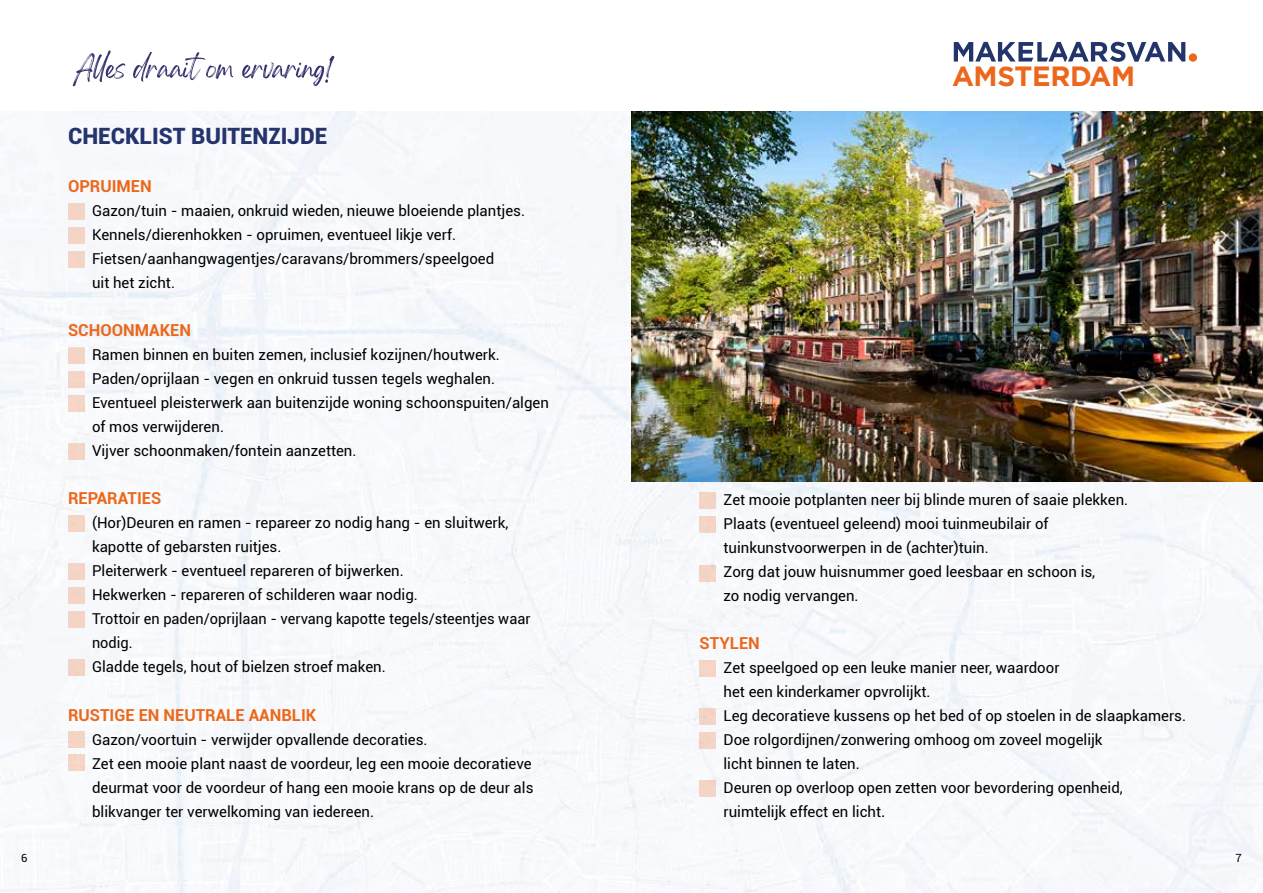
<style>
.page{position:relative;width:1263px;height:893px;background:#fff}
.page>*{position:absolute;margin:0;border:0;box-sizing:border-box;transform-origin:0 0}
.t1{font:700 27.75px "Gotham";letter-spacing:-.01em;color:#ec671c}
.t2{font:900 22.5px "Roboto";color:#25346c}
.t3{font:700 16.5px "Roboto";color:#ec671a}
.t4{font:15px/24px "Roboto";color:#000}
.t5{font:11.25px "Roboto";color:#000}
.s1{font-size:16.5px}
</style>
<div class="page">
<svg style="left:954px;top:42px;width:231px;height:20px"></svg>
<div style="left:1189px;top:53px;width:8px;height:9px;background:#ec671c;border-radius:50%"></div>
<svg style="left:73px;top:50px;width:52px;height:36px"></svg>
<svg style="left:133px;top:52px;width:100px;height:30px"></svg>
<svg style="left:242px;top:56px;width:92px;height:30px"></svg>
<img style="left:631px;top:112px;width:632px;height:370px">
<div style="left:68px;top:203px;width:16px;height:16px;background:#f4d4c4"></div>
<div style="left:68px;top:348px;width:16px;height:16px;background:#f4d4c4"></div>
<div style="left:68px;top:443px;width:16px;height:16px;background:#f5d4c5"></div>
<div style="left:68px;top:227px;width:16px;height:16px;background:#f4d4c4"></div>
<div style="left:68px;top:372px;width:16px;height:16px;background:#f5d4c5"></div>
<div style="left:68px;top:516px;width:16px;height:16px;background:#f5d5c4"></div>
<div style="left:68px;top:251px;width:16px;height:16px;background:#f4d4c4"></div>
<div style="left:68px;top:396px;width:16px;height:16px;background:#f5d5c6"></div>
<div style="left:68px;top:564px;width:16px;height:16px;background:#f4d4c4"></div>
<div style="left:699px;top:492px;width:17px;height:17px;background:#f3d4c4"></div>
<div style="left:699px;top:660px;width:17px;height:16px;background:#f5d5c6"></div>
<div style="left:68px;top:588px;width:16px;height:16px;background:#f4d4c4"></div>
<div style="left:699px;top:516px;width:17px;height:17px;background:#f4d4c4"></div>
<div style="left:699px;top:708px;width:17px;height:17px;background:#f3d3c4"></div>
<div style="left:68px;top:612px;width:16px;height:16px;background:#f4d4c4"></div>
<div style="left:699px;top:565px;width:17px;height:16px;background:#f3d3c4"></div>
<div style="left:699px;top:733px;width:17px;height:16px;background:#f4d4c4"></div>
<div style="left:699px;top:780px;width:17px;height:17px;background:#f4d4c5"></div>
<div style="left:68px;top:660px;width:16px;height:16px;background:#f2d2c3"></div>
<div style="left:68px;top:731px;width:16px;height:16px;background:#f5d5c4"></div>
<div style="left:68px;top:755px;width:16px;height:16px;background:#f5d5c5"></div>
<h2 class="t2" style="left:68px;top:120px;width:261px">CHECKLIST BUITENZIJDE</h2>
<p class="t3" style="left:68px;top:175px;width:85px">OPRUIMEN</p>
<p class="t4" style="left:92px;top:199px;width:434px">Gazon/tuin - maaien, onkruid wieden, nieuwe bloeiende plantjes.<br>Kennels/dierenhokken - opruimen, eventueel likje verf.<br>Fietsen/aanhangwagentjes/caravans/brommers/speelgoed<br>uit het zicht.</p>
<p class="t3" style="left:68px;top:319px;width:125px">SCHOONMAKEN</p>
<p class="t4" style="left:92px;top:343px;width:458px">Ramen binnen en buiten zemen, inclusief kozijnen/houtwerk.<br>Paden/oprijlaan - vegen en onkruid tussen tegels weghalen.<br>Eventueel pleisterwerk aan buitenzijde woning schoonspuiten/algen of mos verwijderen.<br>Vijver schoonmaken/fontein aanzetten.</p>
<p class="t3" style="left:68px;top:487px;width:95px">REPARATIES</p>
<p class="t4" style="left:92px;top:511px;width:440px">(Hor)Deuren en ramen - repareer zo nodig hang - en sluitwerk, kapotte of gebarsten ruitjes.<br>Pleiterwerk - eventueel repareren of bijwerken.<br>Hekwerken - repareren of schilderen waar nodig.<br>Trottoir en paden/oprijlaan - vervang kapotte tegels/steentjes waar nodig.<br>Gladde tegels, hout of bielzen stroef maken.</p>
<p class="t3" style="left:68px;top:703px;width:250px">RUSTIGE EN NEUTRALE AANBLIK</p>
<p class="t4" style="left:92px;top:727px;width:443px">Gazon/voortuin - verwijder opvallende decoraties.<br>Zet een mooie plant naast de voordeur, leg een mooie decoratieve deurmat voor de voordeur of hang een mooie krans op de deur als blikvanger ter verwelkoming van iedereen.</p>
<h1 class="t1" style="left:952px;top:60px;width:185px">AMSTERDAM</h1>
<p class="t4" style="left:723px;top:487px;width:406px">Zet mooie potplanten neer bij blinde muren of saaie plekken.<br>Plaats (eventueel geleend) mooi tuinmeubilair of tuinkunstvoorwerpen in de (achter)tuin.<br>Zorg dat jouw huisnummer goed leesbaar en schoon is,<br>zo nodig vervangen.</p>
<p class="t3" style="left:699px;top:632px;width:62px">STYLEN</p>
<p class="t4" style="left:723px;top:655px;width:464px">Zet speelgoed op een leuke manier neer, waardoor<br>het een kinderkamer opvrolijkt.<br>Leg decoratieve kussens op het bed of op stoelen in de slaapkamers.<br>Doe rolgordijnen/zonwering omhoog om zoveel mogelijk<br>licht binnen te laten.<br>Deuren op overloop open zetten voor bevordering openheid, ruimtelijk effect en licht<span class="s1">.</span></p>
<p class="t5" style="left:21px;top:850px;width:8px">6</p>
<p class="t5" style="left:1235px;top:850px;width:8px">7</p>
</div>
